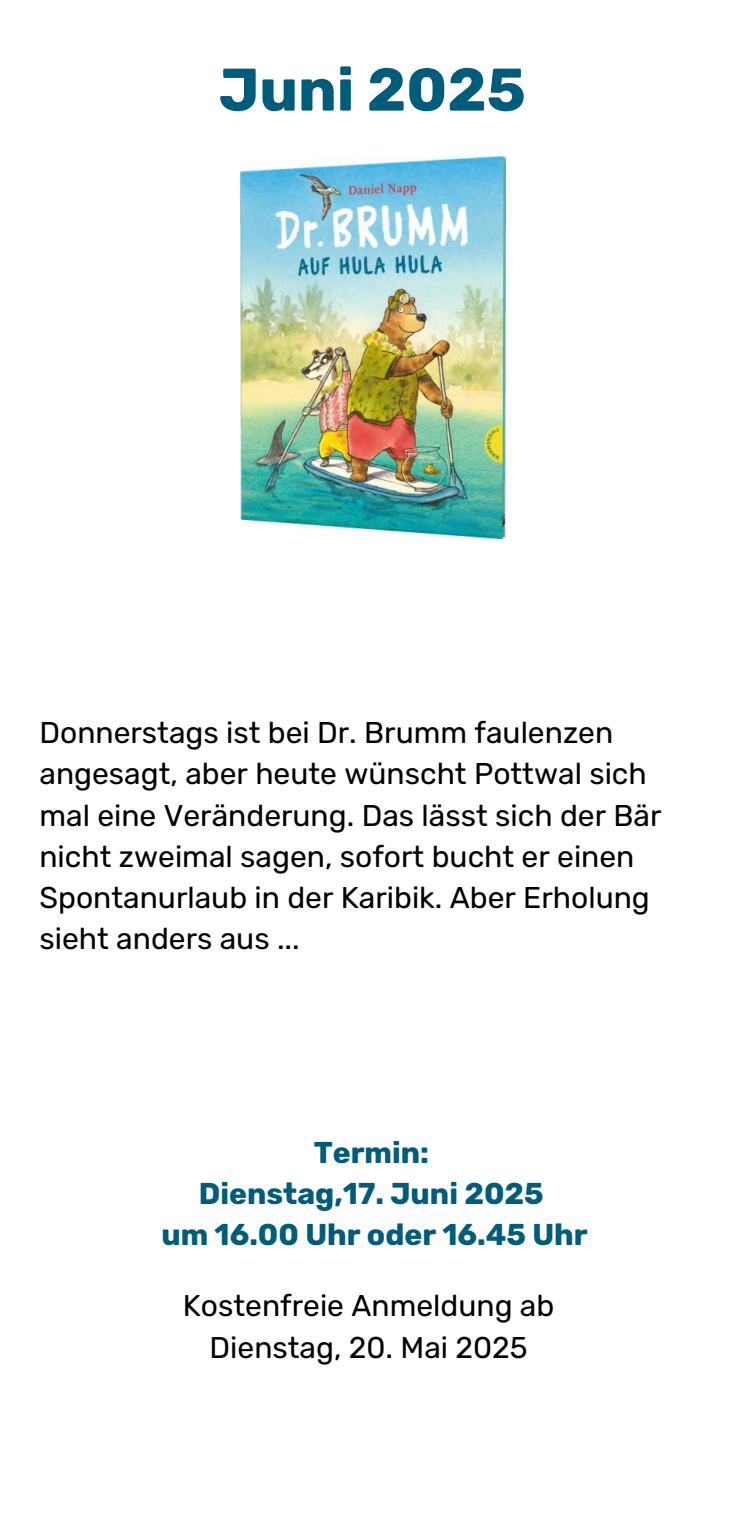
<style>
.page{position:relative;width:745px;height:1530px;background:#fff}
.page>*{position:absolute;margin:0;border:0;box-sizing:border-box;transform-origin:0 0}
.t1{font:700 60px "Rubik";color:#005c7b}
.t2{font:30px/41.2px "Rubik";color:#000}
.t3{font:700 30px/41.2px "Rubik";color:#005c7b;text-align:center}
</style>
<div class="page">
<img style="left:240px;top:156px;width:265px;height:383px">
<h1 class="t1" style="left:219px;top:55px;width:308px">Juni 2025</h1>
<h2 class="t2" style="left:39px;top:712px;width:608px">Donnerstags ist bei Dr. Brumm faulenzen angesagt, aber heute wünscht Pottwal sich</h2>
<p class="t2" style="left:39px;top:795px;width:623px">mal eine Veränderung. Das lässt sich der Bär nicht zweimal sagen, sofort bucht er einen Spontanurlaub in der Karibik. Aber Erholung sieht anders aus ...</p>
<p class="t3" style="left:161px;top:1132px;width:428px">Termin:<br>Dienstag,17. Juni 2025<br>um 16.00 Uhr oder 16.45 Uhr</p>
<p class="t2" style="left:183px;top:1285px;width:373px">Kostenfreie Anmeldung ab</p>
<p class="t2" style="left:209px;top:1327px;width:319px">Dienstag, 20. Mai 2025</p>
</div>
